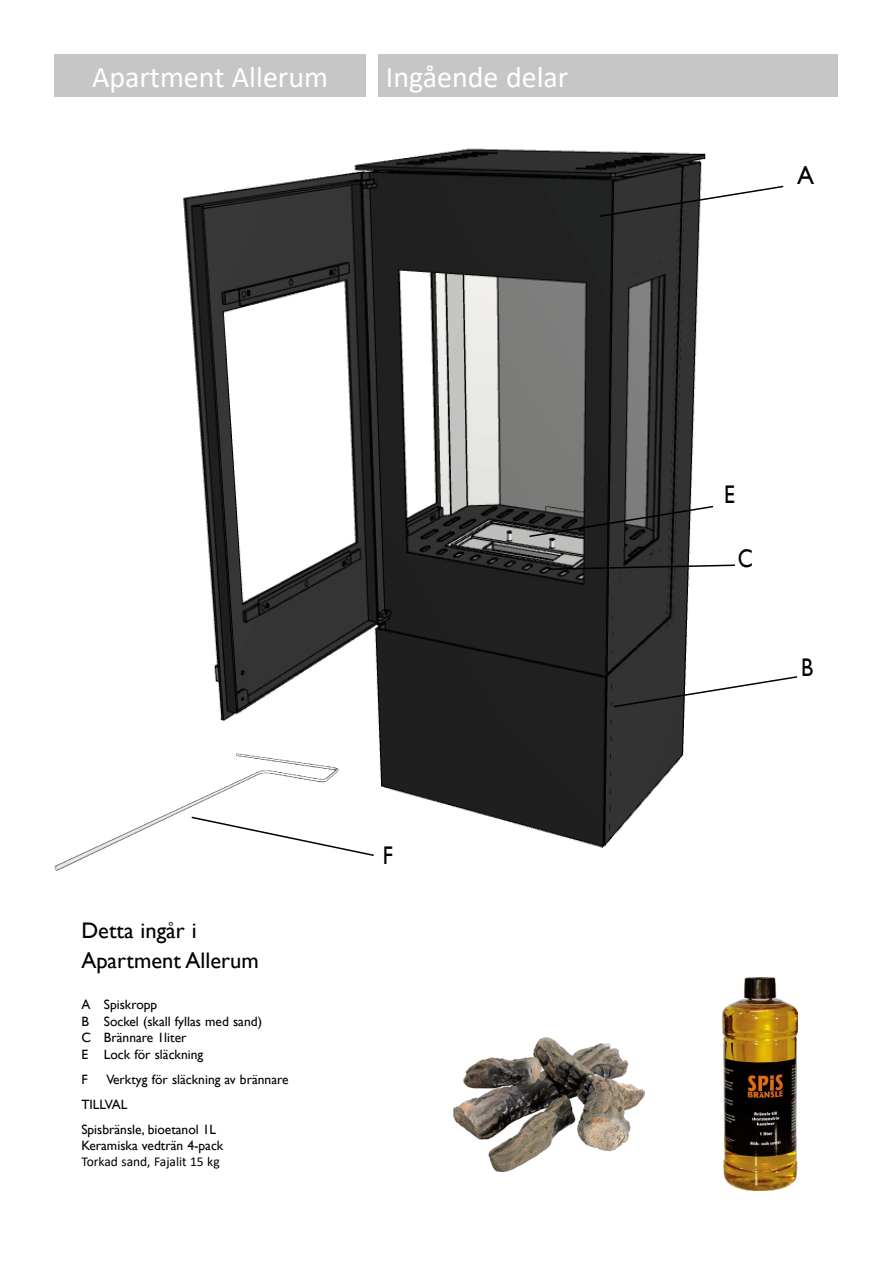
<style>
.page{position:relative;width:893px;height:1263px;background:#fff}
.page>*{position:absolute;margin:0;border:0;box-sizing:border-box;transform-origin:0 0}
.t1{font:30px "Calibri";color:#fff}
.t2{font:25.5px "Gill Sans";color:#000;scale:.84 1}
.t3{font:25.5px "Gill Sans";color:#000}
.t4{font:22.5px/30px "Gill Sans";color:#000}
.t5{font:13.5px/16.5px "Gill Sans";color:#000}
.t6{font:13.5px "Calibri";color:#000}
</style>
<div class="page">
<img style="left:183px;top:148px;width:523px;height:700px">
<img style="left:722px;top:978px;width:75px;height:212px">
<img style="left:454px;top:1038px;width:190px;height:134px">
<div style="left:378px;top:54px;width:459px;height:43px;background:#c6c6c6"></div>
<div style="left:54px;top:54px;width:312px;height:43px;background:#c6c6c6"></div>
<svg style="left:598px;top:185px;width:186px;height:33px"></svg>
<svg style="left:612px;top:675px;width:186px;height:33px"></svg>
<svg style="left:548px;top:564px;width:187px;height:7px"></svg>
<svg style="left:528px;top:505px;width:186px;height:33px;background:#4d4d4c"></svg>
<img style="left:54px;top:727px;width:312px;height:144px">
<svg style="left:190px;top:815px;width:185px;height:42px"></svg>
<h1 class="t1" style="left:92px;top:56px;width:238px">Apartment Allerum</h1>
<h1 class="t1" style="left:386px;top:56px;width:184px">Ingående delar</h1>
<h3 class="t4" style="left:81px;top:915px;width:179px">Detta ingår i<br>Apartment Allerum</h3>
<p class="t5" style="left:81px;top:996px;width:182px">A Spiskropp<br>B Sockel (skall fyllas med sand)<br>C Brännare 1liter<br>E Lock för släckning</p>
<p class="t5" style="left:81px;top:1071px;width:8px">F</p>
<p class="t5" style="left:81px;top:1067px;width:209px;line-height:25px;text-indent:25px">Verktyg för släckning av brännare<br>TILLVAL<br>Spisbränsle, bioetanol 1L</p>
<p class="t5" style="left:81px;top:1137px;width:144px">Keramiska vedträn 4-pack</p>
<p class="t6" style="left:81px;top:1152px;width:140px">Torkad sand, Fajalit 15 kg</p>
<h2 class="t2" style="left:383px;top:840px;width:14px">F</h2>
<h2 class="t3" style="left:797px;top:161px;width:19px">A</h2>
<h2 class="t2" style="left:724px;top:480px;width:14px">E</h2>
<h2 class="t2" style="left:738px;top:544px;width:20px">C</h2>
<h2 class="t2" style="left:801px;top:653px;width:16px">B</h2>
</div>
